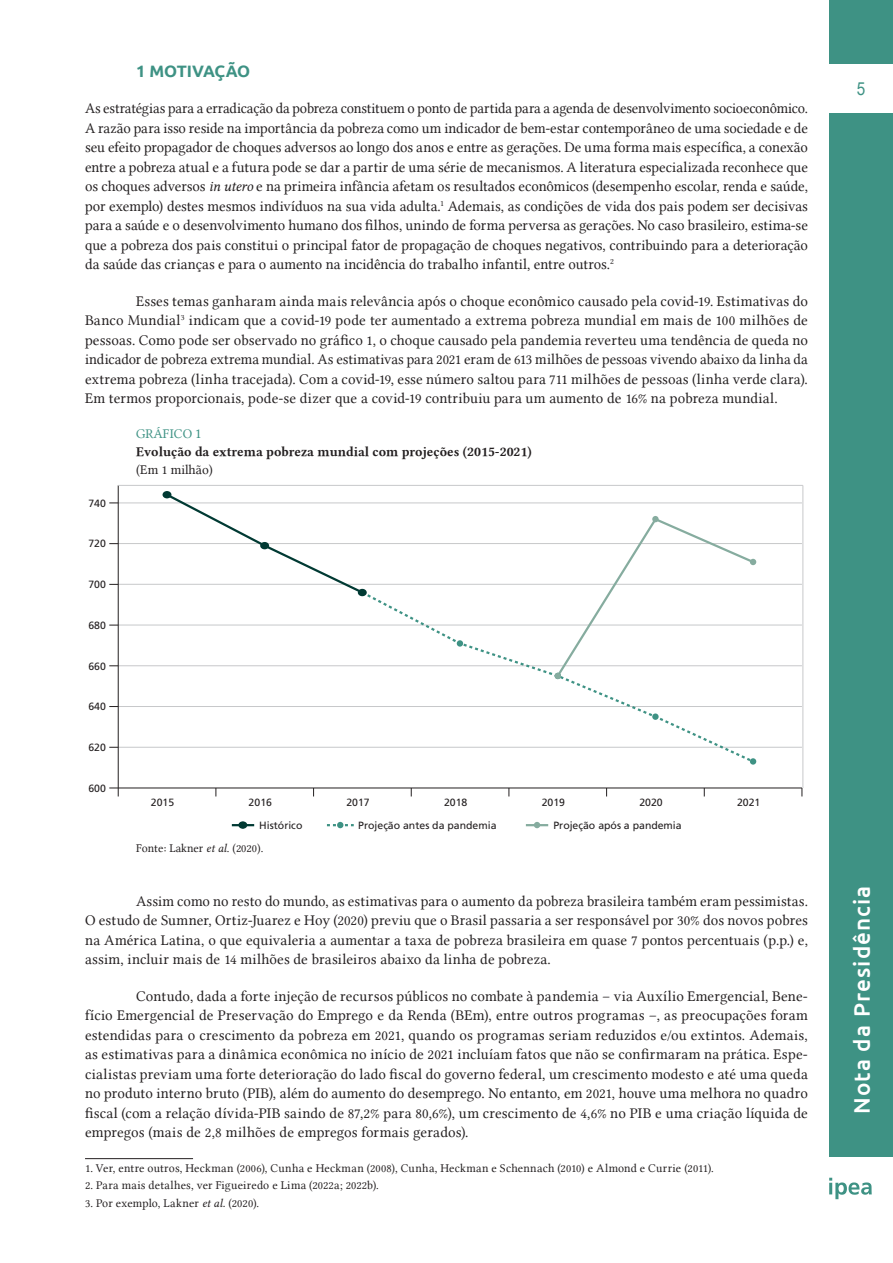
<style>
.page{position:relative;width:893px;height:1263px;background:#fff}
.page>*{position:absolute;margin:0;border:0;box-sizing:border-box;transform-origin:0 0}
.t1{font:500 22.5px "Ubuntu";letter-spacing:.05em;color:#fff}
.t2{font:18px "Arial";color:#3e9284;scale:.85 1}
.titulo_1{font:700 16.5px "Ubuntu";letter-spacing:-.01em;color:#3e9284}
.texto_com_recuo{font:15px/19.5px "Linux Libertine G";letter-spacing:.01em;color:#231f20;text-align:justify}
.texto_sem_recuo{font:15px/19.5px "Linux Libertine G";letter-spacing:-.005em;color:#231f20;text-align:justify}
.Sub_Títulos_Tabelas{font:13.5px "Linux Libertine GB";color:#231f20}
.t3{font:13.5px "Linux Libertine G";color:#231f20}
.Titulos_tabela{font:13.5px "Linux Libertine G";letter-spacing:.005em;color:#3e9284}
.Rodapé{font:12px "Linux Libertine G";letter-spacing:.02em;color:#231f20}
.fonte{font:12px "Linux Libertine G";color:#231f20}
.t4{font:10.5px "Frutiger LT Pro";color:#231f20}
.s1{font-family:"Linux Libertine GI"}
</style>
<div class="page">
<div style="left:829px;top:113px;width:64px;height:1043px;background:#3e9284"></div>
<div style="left:829px;top:0;width:64px;height:64px;background:#3e9284"></div>
<svg style="left:829px;top:1178px;width:43px;height:21px"></svg>
<hr style="left:118px;top:747px;width:684px;height:1px;background:#c7c8ca">
<hr style="left:118px;top:706px;width:684px;height:1px;background:#c7c8ca">
<hr style="left:118px;top:665px;width:684px;height:1px;background:#c7c8ca">
<hr style="left:118px;top:625px;width:684px;height:1px;background:#c7c8ca">
<hr style="left:118px;top:584px;width:684px;height:1px;background:#c7c8ca">
<hr style="left:118px;top:543px;width:684px;height:1px;background:#c7c8ca">
<hr style="left:118px;top:503px;width:684px;height:1px;background:#c7c8ca">
<hr style="left:118px;top:788px;width:684px;height:1px;background:#231f20">
<svg style="left:164px;top:492px;width:201px;height:103px"></svg>
<svg style="left:359px;top:589px;width:397px;height:175px"></svg>
<hr style="left:118px;top:485px;width:1px;height:303px;background:#231f20">
<hr style="left:803px;top:485px;width:1px;height:303px;background:#c7c8ca">
<svg style="left:109px;top:788px;width:10px;height:8px"></svg>
<hr style="left:118px;top:485px;width:685px;height:1px;background:#c7c8ca">
<hr style="left:232px;top:824px;width:22px;height:2px;background:#013a33">
<hr style="left:526px;top:824px;width:22px;height:2px;background:#86ac9f">
<div style="left:457px;top:640px;width:6px;height:7px;background:#3e9284;border-radius:50%"></div>
<div style="left:652px;top:713px;width:7px;height:7px;background:#3e9284;border-radius:50%"></div>
<div style="left:750px;top:758px;width:6px;height:7px;background:#3e9284;border-radius:50%"></div>
<svg style="left:327px;top:822px;width:27px;height:6px"></svg>
<div style="left:163px;top:491px;width:8px;height:7px;background:#013a33;border-radius:50%"></div>
<div style="left:260px;top:542px;width:9px;height:7px;background:#013a33;border-radius:50%"></div>
<div style="left:358px;top:589px;width:9px;height:7px;background:#013a33;border-radius:50%"></div>
<div style="left:238px;top:821px;width:9px;height:8px;background:#013a33;border-radius:50%"></div>
<svg style="left:555px;top:516px;width:201px;height:163px"></svg>
<svg style="left:534px;top:822px;width:6px;height:6px"></svg>
<hr style="left:85px;top:1158px;width:108px;height:1px;background:#231f20">
<p class="titulo_1" style="left:136px;top:61px;width:116px">1 MOTIVAÇÃO</p>
<p class="texto_sem_recuo" style="left:85px;top:98px;width:724px">As estratégias para a erradicação da pobreza constituem o ponto de partida para a agenda de desenvolvimento socioeconômico.<br>A razão para isso reside na importância da pobreza como um indicador de bem-estar contemporâneo de uma sociedade e de seu efeito propagador de choques adversos ao longo dos anos e entre as gerações. De uma forma mais específica, a conexão entre a pobreza atual e a futura pode se dar a partir de uma série de mecanismos. A literatura especializada reconhece que os choques adversos <span class="s1">in utero</span> e na primeira infância afetam os resultados econômicos (desempenho escolar, renda e saúde, por exemplo) destes mesmos indivíduos na sua vida adulta.<sup>1</sup> Ademais, as condições de vida dos pais podem ser decisivas para a saúde e o desenvolvimento humano dos filhos, unindo de forma perversa as gerações. No caso brasileiro, estima-se que a pobreza dos pais constitui o principal fator de propagação de choques negativos, contribuindo para a deterioração da saúde das crianças e para o aumento na incidência do trabalho infantil, entre outros.<sup>2</sup></p>
<p class="texto_com_recuo" style="left:85px;top:291px;width:724px;text-indent:51px">Esses temas ganharam ainda mais relevância após o choque econômico causado pela covid-19. Estimativas do Banco Mundial<sup>3</sup> indicam que a covid-19 pode ter aumentado a extrema pobreza mundial em mais de 100 milhões de pessoas. Como pode ser observado no gráfico 1, o choque causado pela pandemia reverteu uma tendência de queda no indicador de pobreza extrema mundial. As estimativas para 2021 eram de 613 milhões de pessoas vivendo abaixo da linha da extrema pobreza (linha tracejada). Com a covid-19, esse número saltou para 711 milhões de pessoas (linha verde clara).<br>Em termos proporcionais, pode-se dizer que a covid-19 contribuiu para um aumento de 16% na pobreza mundial.</p>
<p class="Titulos_tabela" style="left:136px;top:426px;width:66px">GRÁFICO 1</p>
<p class="Sub_Títulos_Tabelas" style="left:136px;top:442px;width:397px">Evolução da extrema pobreza mundial com projeções (2015-2021)</p>
<p class="t3" style="left:136px;top:462px;width:78px">(Em 1 milhão)</p>
<p class="t4" style="left:88px;top:497px;width:19px">740</p>
<p class="t4" style="left:88px;top:538px;width:19px">720</p>
<p class="t4" style="left:88px;top:578px;width:19px">700</p>
<p class="t4" style="left:88px;top:619px;width:19px">680</p>
<p class="t4" style="left:88px;top:660px;width:19px">660</p>
<p class="t4" style="left:88px;top:700px;width:19px">640</p>
<p class="t4" style="left:88px;top:741px;width:19px">620</p>
<p class="t4" style="left:88px;top:782px;width:19px">600</p>
<p class="t4" style="left:151px;top:796px;width:25px">2015</p>
<p class="t4" style="left:249px;top:796px;width:25px">2016</p>
<p class="t4" style="left:346px;top:796px;width:25px">2017</p>
<p class="t4" style="left:444px;top:796px;width:25px">2018</p>
<p class="t4" style="left:542px;top:796px;width:25px">2019</p>
<p class="t4" style="left:639px;top:796px;width:25px">2020</p>
<p class="t4" style="left:737px;top:796px;width:25px">2021</p>
<p class="t4" style="left:259px;top:819px;width:45px">Histórico</p>
<p class="t4" style="left:358px;top:819px;width:140px">Projeção antes da pandemia</p>
<p class="t4" style="left:553px;top:819px;width:130px">Projeção após a pandemia</p>
<p class="fonte" style="left:136px;top:841px;width:129px">Fonte: Lakner <span class="s1">et al</span>. (2020).</p>
<p class="texto_com_recuo" style="left:85px;top:891px;width:724px;text-indent:51px">Assim como no resto do mundo, as estimativas para o aumento da pobreza brasileira também eram pessimistas.<br>O estudo de Sumner, Ortiz-Juarez e Hoy (2020) previu que o Brasil passaria a ser responsável por 30% dos novos pobres na América Latina, o que equivaleria a aumentar a taxa de pobreza brasileira em quase 7 pontos percentuais (p.p.) e, assim, incluir mais de 14 milhões de brasileiros abaixo da linha de pobreza.</p>
<p class="texto_com_recuo" style="left:85px;top:986px;width:724px;text-indent:51px">Contudo, dada a forte injeção de recursos públicos no combate à pandemia – via Auxílio Emergencial, Bene&shy;fício Emergencial de Preservação do Emprego e da Renda (BEm), entre outros programas –, as preocupações foram estendidas para o crescimento da pobreza em 2021, quando os programas seriam reduzidos e/ou extintos. Ademais, as estimativas para a dinâmica econômica no início de 2021 incluíam fatos que não se confirmaram na prática. Espe&shy;cialistas previam uma forte deterioração do lado fiscal do governo federal, um crescimento modesto e até uma queda no produto interno bruto (PIB), além do aumento do desemprego. No entanto, em 2021, houve uma melhora no quadro fiscal (com a relação dívida-PIB saindo de 87,2% para 80,6%), um crescimento de 4,6% no PIB e uma criação líquida de empregos (mais de 2,8 milhões de empregos formais gerados).</p>
<p class="Rodapé" style="left:85px;top:1161px;width:630px">1. Ver, entre outros, Heckman (2006), Cunha e Heckman (2008), Cunha, Heckman e Schennach (2010) e Almond e Currie (2011).</p>
<p class="Rodapé" style="left:85px;top:1178px;width:295px">2. Para mais detalhes, ver Figueiredo e Lima (2022a; 2022b).</p>
<p class="Rodapé" style="left:85px;top:1196px;width:176px">3. Por exemplo, Lakner <span class="s1">et al.</span> (2020).</p>
<p class="t2" style="left:857px;top:76px;width:12px">5</p>
<h1 class="t1" style="left:848px;top:1114px;width:230px;rotate:-90deg">Nota da Presidência</h1>
</div>
